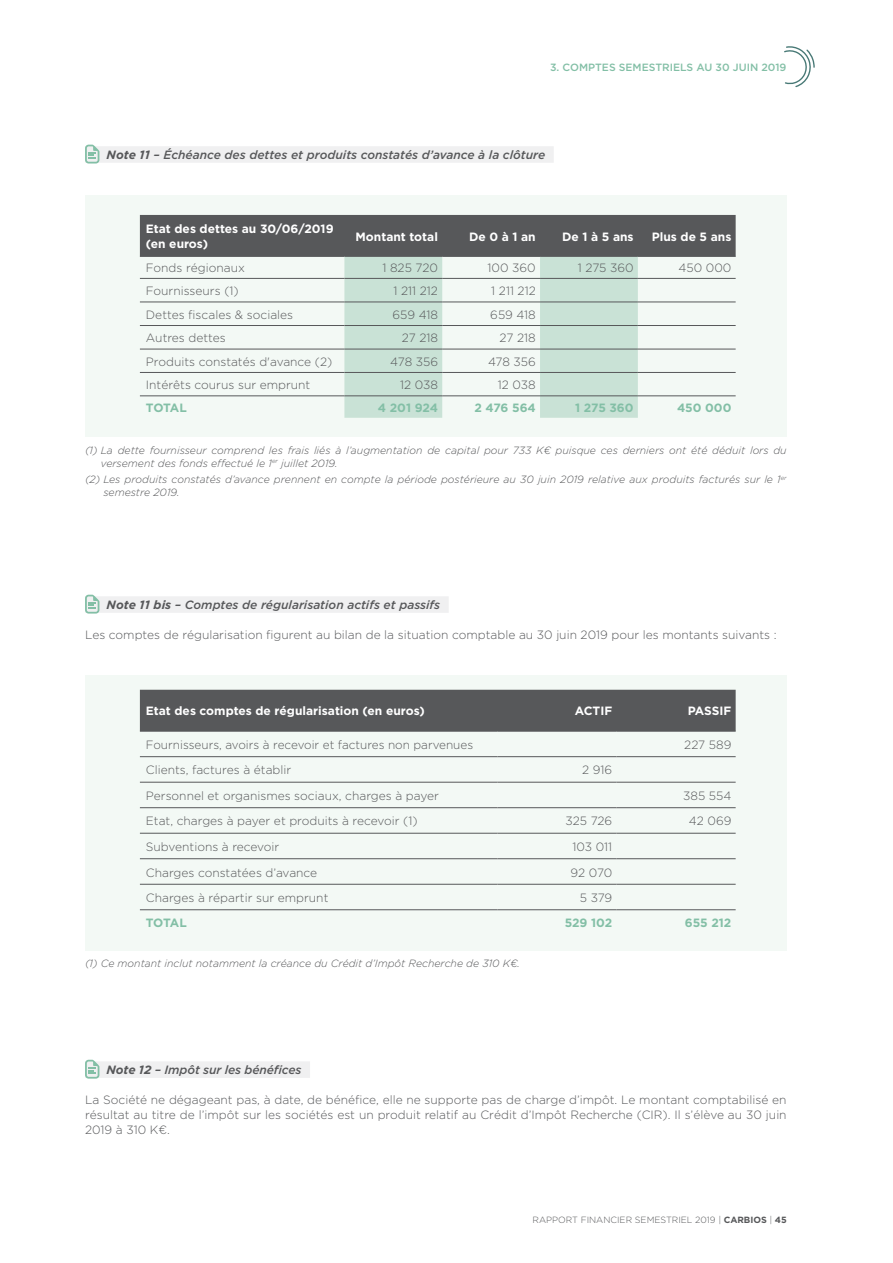
<style>
.page{position:relative;width:893px;height:1263px;background:#fff}
.page>*{position:absolute;margin:0;border:0;box-sizing:border-box;transform-origin:0 0}
.t1{font:300 12px/15px "Gotham";color:#57585a;text-align:justify}
.t2{font:italic 500 12px "Gotham";color:#57585a}
.t3{font:700 12px/14.4px "Gotham";color:#fff}
.t4{font:700 12px "Gotham";color:#83bfa6}
.t5{font:italic 300 10.5px/12.6px "Gotham";color:#57585a}
.t6{font:500 10.5px "Gotham";color:#83bfa6}
.t7{font:300 9px "Gotham";color:#57585a}
.s1{font-weight:700}
.s2{font-style:italic}
</style>
<div class="page">
<div style="left:85px;top:146px;width:469px;height:17px;background:#f0f0f1"></div>
<svg style="left:85px;top:145px;width:14px;height:19px"></svg>
<div style="left:85px;top:196px;width:702px;height:241px;background:#f3f9f5"></div>
<div style="left:140px;top:215px;width:596px;height:41px;background:#57585a"></div>
<svg style="left:344px;top:257px;width:294px;height:161px;fill:#c9e2d6"></svg>
<hr style="left:140px;top:256px;width:204px;height:1px;background:#57585a">
<hr style="left:344px;top:256px;width:98px;height:1px;background:#57585a">
<hr style="left:442px;top:256px;width:98px;height:1px;background:#57585a">
<hr style="left:540px;top:256px;width:98px;height:1px;background:#57585a">
<hr style="left:638px;top:256px;width:98px;height:1px;background:#57585a">
<hr style="left:140px;top:278px;width:204px;height:1px;background:#57585a">
<hr style="left:344px;top:278px;width:98px;height:1px;background:#57585a">
<hr style="left:442px;top:278px;width:98px;height:1px;background:#57585a">
<hr style="left:540px;top:278px;width:98px;height:1px;background:#57585a">
<hr style="left:638px;top:278px;width:98px;height:1px;background:#57585a">
<hr style="left:140px;top:302px;width:204px;height:1px;background:#57585a">
<hr style="left:344px;top:302px;width:98px;height:1px;background:#57585a">
<hr style="left:442px;top:302px;width:98px;height:1px;background:#57585a">
<hr style="left:540px;top:302px;width:98px;height:1px;background:#57585a">
<hr style="left:638px;top:302px;width:98px;height:1px;background:#57585a">
<hr style="left:140px;top:325px;width:204px;height:1px;background:#57585a">
<hr style="left:344px;top:325px;width:98px;height:1px;background:#57585a">
<hr style="left:442px;top:325px;width:98px;height:1px;background:#57585a">
<hr style="left:540px;top:325px;width:98px;height:1px;background:#57585a">
<hr style="left:638px;top:325px;width:98px;height:1px;background:#57585a">
<hr style="left:140px;top:349px;width:204px;height:1px;background:#57585a">
<hr style="left:344px;top:349px;width:98px;height:1px;background:#57585a">
<hr style="left:442px;top:349px;width:98px;height:1px;background:#57585a">
<hr style="left:540px;top:349px;width:98px;height:1px;background:#57585a">
<hr style="left:638px;top:349px;width:98px;height:1px;background:#57585a">
<hr style="left:140px;top:372px;width:204px;height:1px;background:#57585a">
<hr style="left:344px;top:372px;width:98px;height:1px;background:#57585a">
<hr style="left:442px;top:372px;width:98px;height:1px;background:#57585a">
<hr style="left:540px;top:372px;width:98px;height:1px;background:#57585a">
<hr style="left:638px;top:372px;width:98px;height:1px;background:#57585a">
<hr style="left:140px;top:396px;width:204px;height:1px;background:#57585a">
<hr style="left:344px;top:396px;width:98px;height:1px;background:#57585a">
<hr style="left:442px;top:396px;width:98px;height:1px;background:#57585a">
<hr style="left:540px;top:396px;width:98px;height:1px;background:#57585a">
<hr style="left:638px;top:396px;width:98px;height:1px;background:#57585a">
<div style="left:85px;top:596px;width:364px;height:17px;background:#f0f0f1"></div>
<svg style="left:85px;top:595px;width:14px;height:19px"></svg>
<div style="left:85px;top:675px;width:702px;height:275px;background:#f3f9f5"></div>
<div style="left:140px;top:690px;width:596px;height:41px;background:#57585a"></div>
<hr style="left:140px;top:731px;width:357px;height:1px;background:#57585a">
<hr style="left:497px;top:731px;width:120px;height:1px;background:#57585a">
<hr style="left:617px;top:731px;width:119px;height:1px;background:#57585a">
<hr style="left:140px;top:756px;width:357px;height:1px;background:#57585a">
<hr style="left:497px;top:756px;width:120px;height:1px;background:#57585a">
<hr style="left:617px;top:756px;width:119px;height:1px;background:#57585a">
<hr style="left:140px;top:782px;width:357px;height:1px;background:#57585a">
<hr style="left:497px;top:782px;width:120px;height:1px;background:#57585a">
<hr style="left:617px;top:782px;width:119px;height:1px;background:#57585a">
<hr style="left:140px;top:807px;width:357px;height:1px;background:#57585a">
<hr style="left:497px;top:807px;width:120px;height:1px;background:#57585a">
<hr style="left:617px;top:807px;width:119px;height:1px;background:#57585a">
<hr style="left:140px;top:833px;width:357px;height:1px;background:#57585a">
<hr style="left:497px;top:833px;width:120px;height:1px;background:#57585a">
<hr style="left:617px;top:833px;width:119px;height:1px;background:#57585a">
<hr style="left:140px;top:858px;width:357px;height:1px;background:#57585a">
<hr style="left:497px;top:858px;width:120px;height:1px;background:#57585a">
<hr style="left:617px;top:858px;width:119px;height:1px;background:#57585a">
<hr style="left:140px;top:884px;width:357px;height:1px;background:#57585a">
<hr style="left:497px;top:884px;width:120px;height:1px;background:#57585a">
<hr style="left:617px;top:884px;width:119px;height:1px;background:#57585a">
<hr style="left:140px;top:909px;width:357px;height:1px;background:#57585a">
<hr style="left:497px;top:909px;width:120px;height:1px;background:#57585a">
<hr style="left:617px;top:909px;width:119px;height:1px;background:#57585a">
<svg style="left:784px;top:46px;width:31px;height:41px"></svg>
<div style="left:85px;top:1061px;width:225px;height:17px;background:#f0f0f1"></div>
<svg style="left:85px;top:1060px;width:14px;height:19px"></svg>
<p class="t6" style="left:550px;top:62px;width:238px">3. COMPTES SEMESTRIELS AU 30 JUIN 2019</p>
<p class="t2" style="left:107px;top:148px;width:440px"><span class="s1">Note 11</span> – Échéance des dettes et produits constatés d’avance à la clôture</p>
<p class="t3" style="left:146px;top:222px;width:189px">Etat des dettes au 30/06/2019 (en euros)</p>
<p class="t3" style="left:355px;top:229px;width:84px">Montant total</p>
<p class="t3" style="left:469px;top:229px;width:68px">De 0 à 1 an</p>
<p class="t3" style="left:562px;top:229px;width:73px">De 1 à 5 ans</p>
<p class="t3" style="left:652px;top:229px;width:81px">Plus de 5 ans</p>
<p class="t1" style="left:146px;top:260px;width:101px">Fonds régionaux</p>
<p class="t1" style="left:382px;top:260px;width:57px">1 825 720</p>
<p class="t1" style="left:488px;top:260px;width:50px">100 360</p>
<p class="t1" style="left:578px;top:260px;width:57px">1 275 360</p>
<p class="t1" style="left:678px;top:260px;width:54px">450 000</p>
<p class="t1" style="left:146px;top:283px;width:94px">Fournisseurs (1)</p>
<p class="t1" style="left:393px;top:283px;width:46px">1 211 212</p>
<p class="t1" style="left:491px;top:283px;width:46px">1 211 212</p>
<p class="t1" style="left:146px;top:307px;width:149px">Dettes fiscales &amp; sociales</p>
<p class="t1" style="left:392px;top:307px;width:47px">659 418</p>
<p class="t1" style="left:490px;top:307px;width:47px">659 418</p>
<p class="t1" style="left:146px;top:330px;width:81px">Autres dettes</p>
<p class="t1" style="left:402px;top:330px;width:38px">27 218</p>
<p class="t1" style="left:500px;top:330px;width:38px">27 218</p>
<p class="t1" style="left:146px;top:354px;width:188px">Produits constatés d'avance (2)</p>
<p class="t1" style="left:390px;top:354px;width:49px">478 356</p>
<p class="t1" style="left:488px;top:354px;width:49px">478 356</p>
<p class="t1" style="left:146px;top:377px;width:166px">Intérêts courus sur emprunt</p>
<p class="t1" style="left:400px;top:377px;width:39px">12 038</p>
<p class="t1" style="left:498px;top:377px;width:39px">12 038</p>
<p class="t4" style="left:146px;top:401px;width:42px">TOTAL</p>
<p class="t4" style="left:378px;top:401px;width:62px">4 201 924</p>
<p class="t4" style="left:474px;top:401px;width:63px">2 476 564</p>
<p class="t4" style="left:575px;top:401px;width:60px">1 275 360</p>
<p class="t4" style="left:677px;top:401px;width:56px">450 000</p>
<p class="t5" style="left:101px;top:444px;width:687px;text-indent:-16px">(1) La dette fournisseur comprend les frais liés à l’augmentation de capital pour 733 K¤ puisque ces derniers ont été déduit lors du versement des fonds effectué le 1<sup>er</sup> juillet 2019.</p>
<p class="t5" style="left:103px;top:473px;width:685px;text-indent:-18px">(2) Les produits constatés d’avance prennent en compte la période postérieure au 30 juin 2019 relative aux produits facturés sur le 1<sup>er </sup>semestre 2019.</p>
<p class="t2" style="left:107px;top:598px;width:335px"><span class="s1">Note 11 bis</span> – Comptes de régularisation actifs et passifs</p>
<p class="t1" style="left:85px;top:627px;width:693px">Les comptes de régularisation figurent au bilan de la situation comptable au 30 juin 2019 pour les montants suivants :</p>
<p class="t3" style="left:146px;top:704px;width:280px">Etat des comptes de régularisation (en euros)</p>
<p class="t3" style="left:575px;top:704px;width:39px">ACTIF</p>
<p class="t3" style="left:688px;top:704px;width:45px">PASSIF</p>
<p class="t1" style="left:146px;top:737px;width:329px">Fournisseurs, avoirs à recevoir et factures non parvenues</p>
<p class="t1" style="left:684px;top:737px;width:49px">227 589</p>
<p class="t1" style="left:146px;top:762px;width:147px">Clients, factures à établir</p>
<p class="t1" style="left:582px;top:762px;width:32px">2 916</p>
<p class="t1" style="left:146px;top:788px;width:294px">Personnel et organismes sociaux, charges à payer</p>
<p class="t1" style="left:683px;top:788px;width:50px">385 554</p>
<p class="t1" style="left:146px;top:813px;width:273px">Etat, charges à payer et produits à recevoir (1)</p>
<p class="t1" style="left:565px;top:813px;width:48px">325 726</p>
<p class="t1" style="left:689px;top:813px;width:44px">42 069</p>
<p class="t1" style="left:146px;top:839px;width:135px">Subventions à recevoir</p>
<p class="t1" style="left:572px;top:839px;width:41px">103 011</p>
<p class="t1" style="left:146px;top:864px;width:173px">Charges constatées d’avance</p>
<p class="t1" style="left:571px;top:864px;width:43px">92 070</p>
<p class="t1" style="left:146px;top:890px;width:184px">Charges à répartir sur emprunt</p>
<p class="t1" style="left:580px;top:890px;width:34px">5 379</p>
<p class="t4" style="left:146px;top:916px;width:42px">TOTAL</p>
<p class="t4" style="left:565px;top:916px;width:49px">529 102</p>
<p class="t4" style="left:685px;top:916px;width:48px">655 212</p>
<p class="t5" style="left:85px;top:957px;width:436px">(1) Ce montant inclut notamment la créance du Crédit d’Impôt Recherche de 310 K¤.</p>
<p class="t2" style="left:107px;top:1063px;width:196px"><span class="s1">Note 12</span> – Impôt sur les bénéfices</p>
<p class="t1" style="left:85px;top:1092px;width:703px">La Société ne dégageant pas, à date, de bénéfice, elle ne supporte pas de charge d’impôt. Le montant comptabilisé en résultat au titre de l’impôt sur les sociétés est un produit relatif au Crédit d’Impôt Recherche (CIR). Il s’élève au 30 juin 2019 à 310 K¤.</p>
<p class="t7" style="left:533px;top:1214px;width:256px">RAPPORT FINANCIER SEMESTRIEL 2019 <span class="s2">|</span> <span class="s1">CARBIOS</span> <span class="s2">|</span> <span class="s1">45</span></p>
</div>
